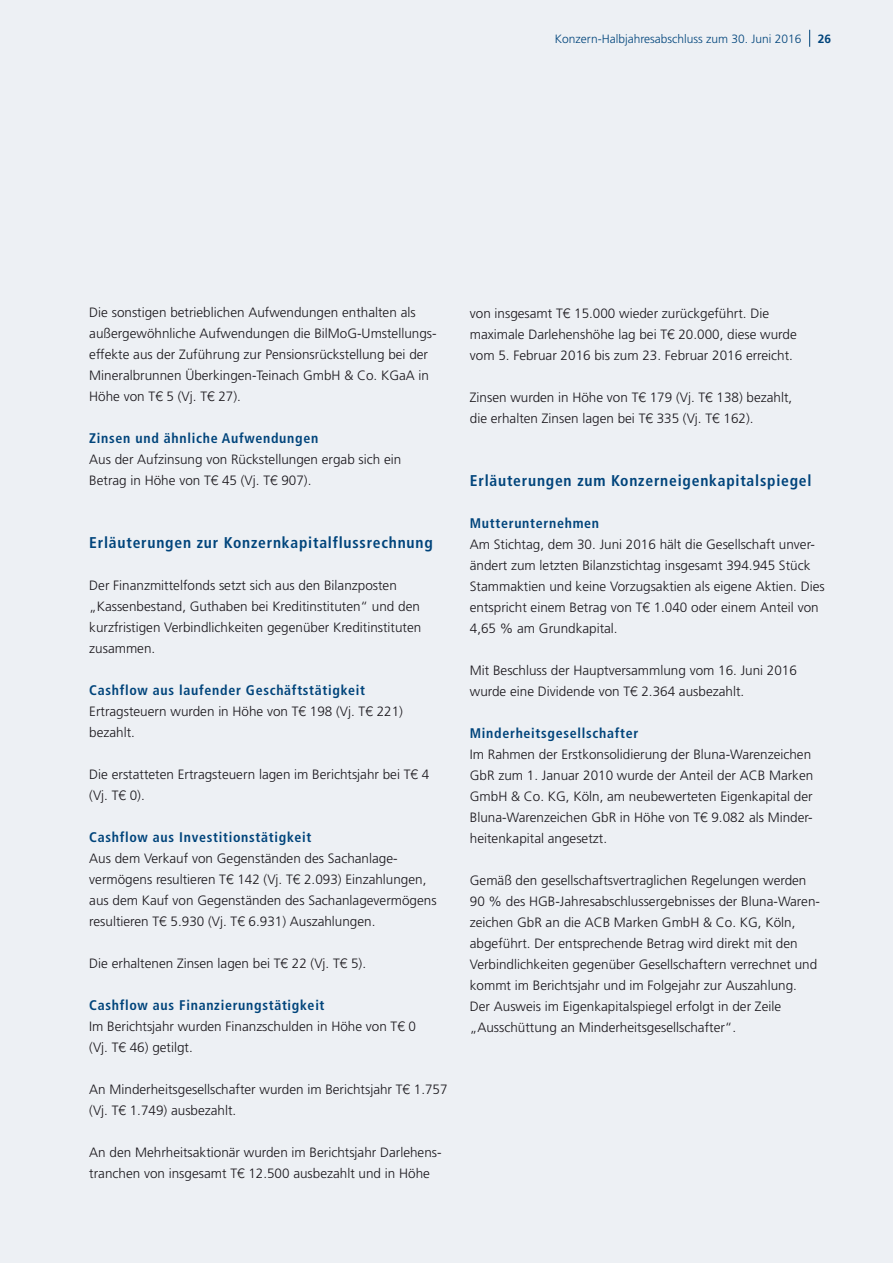
<style>
.page{position:relative;width:893px;height:1263px;background:#edf0f4}
.page>*{position:absolute;margin:0;border:0;box-sizing:border-box;transform-origin:0 0}
.t1{font:700 condensed 15.6px "Frutiger";letter-spacing:.05em;color:#00447b}
.t2{font:700 condensed 13.95px "Frutiger";letter-spacing:.05em;color:#00447b}
.t3{font:300 13.5px/21px "Frutiger";color:#1a171c}
.t4{font:300 12px "Frutiger";color:#00447b}
.t5{font:700 12px "Frutiger";color:#00447b}
.s1{font-family:"Helvetica Neue"}
</style>
<div class="page">
<svg style="left:809px;top:30px;width:1px;height:17px"></svg>
<p class="t4" style="left:555px;top:32px;width:248px">Konzern-Halbjahresabschluss zum 30. Juni 2016</p>
<p class="t5" style="left:818px;top:31px;width:15px">26</p>
<p class="t3" style="left:89px;top:302px;width:349px">Die sonstigen betrieblichen Aufwendungen enthalten als außergewöhnliche Aufwendungen die BilMoG-Umstellungs&shy;effekte aus der Zuführung zur Pensionsrückstellung bei der Mineralbrunnen Überkingen-Teinach GmbH &amp; Co. KGaA in Höhe von T<span class="s1">€</span> 5 (Vj. T<span class="s1">€</span> 27).</p>
<p class="t2" style="left:89px;top:430px;width:230px">Zinsen und ähnliche Aufwendungen</p>
<p class="t3" style="left:89px;top:449px;width:314px">Aus der Aufzinsung von Rückstellungen ergab sich ein<br>Betrag in Höhe von T<span class="s1">€</span> 45 (Vj. T<span class="s1">€</span> 907).</p>
<p class="t1" style="left:89px;top:534px;width:345px">Erläuterungen zur Konzernkapitalflussrechnung</p>
<p class="t3" style="left:89px;top:575px;width:334px">Der Finanzmittelfonds setzt sich aus den Bilanzposten „Kassenbestand, Guthaben bei Kreditinstituten“ und den kurzfristigen Verbindlichkeiten gegenüber Kreditinstituten zusammen.</p>
<p class="t2" style="left:89px;top:682px;width:277px">Cashflow aus laufender Geschäftstätigkeit</p>
<p class="t3" style="left:89px;top:701px;width:315px">Ertragsteuern wurden in Höhe von T<span class="s1">€</span> 198 (Vj. T<span class="s1">€</span> 221) bezahlt.</p>
<p class="t3" style="left:89px;top:764px;width:342px">Die erstatteten Ertragsteuern lagen im Berichtsjahr bei T<span class="s1">€</span> 4 (Vj. T<span class="s1">€</span> 0).</p>
<p class="t2" style="left:89px;top:829px;width:224px">Cashflow aus Investitionstätigkeit</p>
<p class="t3" style="left:89px;top:848px;width:349px">Aus dem Verkauf von Gegenständen des Sachanlage&shy;vermögens resultieren T<span class="s1">€</span> 142 (Vj. T<span class="s1">€</span> 2.093) Einzahlungen, aus dem Kauf von Gegenständen des Sachanlagevermögens resultieren T<span class="s1">€</span> 5.930 (Vj. T<span class="s1">€</span> 6.931) Auszahlungen.</p>
<p class="t3" style="left:89px;top:953px;width:278px">Die erhaltenen Zinsen lagen bei T<span class="s1">€</span> 22 (Vj. T<span class="s1">€</span> 5).</p>
<p class="t2" style="left:89px;top:997px;width:237px">Cashflow aus Finanzierungstätigkeit</p>
<p class="t3" style="left:89px;top:1016px;width:328px">Im Berichtsjahr wurden Finanzschulden in Höhe von T<span class="s1">€</span> 0 (Vj. T<span class="s1">€</span> 46) getilgt.</p>
<p class="t3" style="left:89px;top:1079px;width:360px">An Minderheitsgesellschafter wurden im Berichtsjahr T<span class="s1">€</span> 1.757 (Vj. T<span class="s1">€</span> 1.749) ausbezahlt.</p>
<p class="t3" style="left:89px;top:1142px;width:354px">An den Mehrheitsaktionär wurden im Berichtsjahr Darlehens&shy;tranchen von insgesamt T<span class="s1">€</span> 12.500 ausbezahlt und in Höhe</p>
<p class="t3" style="left:470px;top:303px;width:328px">von insgesamt T<span class="s1">€</span> 15.000 wieder zurückgeführt. Die maximale Darlehenshöhe lag bei T<span class="s1">€</span> 20.000, diese wurde vom 5. Februar 2016 bis zum 23. Februar 2016 erreicht.</p>
<p class="t3" style="left:470px;top:387px;width:324px">Zinsen wurden in Höhe von T<span class="s1">€</span> 179 (Vj. T<span class="s1">€</span> 138) bezahlt, die erhalten Zinsen lagen bei T<span class="s1">€</span> 335 (Vj. T<span class="s1">€</span> 162).</p>
<p class="t1" style="left:470px;top:471px;width:343px">Erläuterungen zum Konzerneigenkapitalspiegel</p>
<p class="t2" style="left:470px;top:514px;width:131px">Mutterunternehmen</p>
<p class="t3" style="left:470px;top:534px;width:356px">Am Stichtag, dem 30. Juni 2016 hält die Gesellschaft unver&shy;ändert zum letzten Bilanzstichtag insgesamt 394.945 Stück Stammaktien und keine Vorzugsaktien als eigene Aktien. Dies entspricht einem Betrag von T<span class="s1">€</span> 1.040 oder einem Anteil von 4,65 % am Grundkapital.</p>
<p class="t3" style="left:470px;top:660px;width:329px">Mit Beschluss der Hauptversammlung vom 16. Juni 2016 wurde eine Dividende von T<span class="s1">€</span> 2.364 ausbezahlt.</p>
<p class="t2" style="left:470px;top:724px;width:170px">Minderheitsgesellschafter</p>
<p class="t3" style="left:470px;top:744px;width:345px">Im Rahmen der Erstkonsolidierung der Bluna-Warenzeichen GbR zum 1. Januar 2010 wurde der Anteil der ACB Marken GmbH &amp; Co. KG, Köln, am neubewerteten Eigenkapital der Bluna-Warenzeichen GbR in Höhe von T<span class="s1">€</span> 9.082 als Minder&shy;heitenkapital angesetzt.</p>
<p class="t3" style="left:470px;top:870px;width:352px">Gemäß den gesellschaftsvertraglichen Regelungen werden 90 % des HGB-Jahresabschlussergebnisses der Bluna-Waren&shy;zeichen GbR an die ACB Marken GmbH &amp; Co. KG, Köln, abgeführt. Der entsprechende Betrag wird direkt mit den Verbindlichkeiten gegenüber Gesellschaftern verrechnet und kommt im Berichtsjahr und im Folgejahr zur Auszahlung.<br>Der Ausweis im Eigenkapitalspiegel erfolgt in der Zeile „Ausschüttung an Minderheitsgesellschafter“.</p>
</div>
